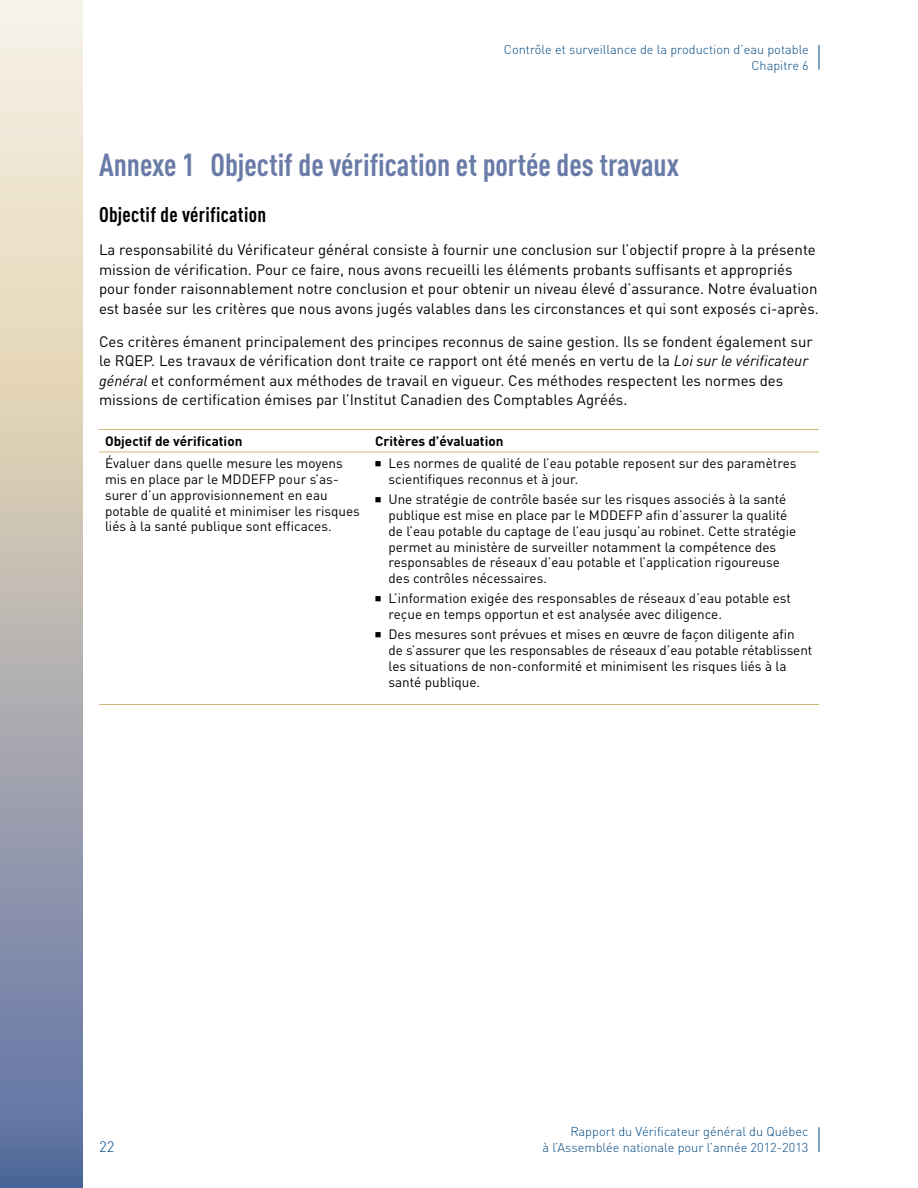
<style>
.page{position:relative;width:918px;height:1188px;background:#fff}
.page>*{position:absolute;margin:0;border:0;box-sizing:border-box;transform-origin:0 0}
.t1{font:700 condensed 31.5px "DIN Offc";color:#697ba7}
.t2{font:700 condensed 21px "DIN Offc";letter-spacing:.015em;color:#000}
.t3{font:15px/19.5px "DIN Offc";color:#000}
.t4{font:300 15px "DIN Offc";color:#004983}
.t5{font:13.5px/15.8px "DIN Offc";color:#000}
.t6{font:700 13.5px "DIN Offc";color:#000}
.t7{font:300 12.75px/15.8px "DIN Offc";color:#004983;text-align:right}
.s1{font-style:italic}
</style>
<div class="page">
<svg style="left:0;top:0;width:82px;height:1188px;background:#b8b7b8"></svg>
<svg style="left:819px;top:1127px;width:1px;height:25px"></svg>
<svg style="left:819px;top:45px;width:1px;height:25px"></svg>
<hr style="left:99px;top:704px;width:270px;height:1px;background:#cfb67b">
<hr style="left:369px;top:704px;width:450px;height:1px;background:#cfb67b">
<hr style="left:99px;top:429px;width:270px;height:1px;background:#cfb67b">
<hr style="left:369px;top:429px;width:450px;height:1px;background:#cfb67b">
<hr style="left:99px;top:452px;width:270px;height:1px;background:#cfb67b">
<hr style="left:369px;top:452px;width:450px;height:1px;background:#cfb67b">
<p class="t7" style="left:504px;top:41px;width:307px">Contrôle et surveillance de la production d’eau potable<br>Chapitre 6</p>
<h1 class="t1" style="left:99px;top:145px;width:582px">Annexe 1 Objectif de vérification et portée des travaux</h1>
<h2 class="t2" style="left:99px;top:202px;width:169px">Objectif de vérification</h2>
<p class="t3" style="left:99px;top:240px;width:721px">La responsabilité du Vérificateur général consiste à fournir une conclusion sur l’objectif propre à la présente mission de vérification. Pour ce faire, nous avons recueilli les éléments probants suffisants et appropriés pour fonder raisonnablement notre conclusion et pour obtenir un niveau élevé d’assurance. Notre évaluation est basée sur les critères que nous avons jugés valables dans les circonstances et qui sont exposés ci-après.</p>
<p class="t3" style="left:99px;top:331px;width:715px">Ces critères émanent principalement des principes reconnus de saine gestion. Ils se fondent également sur le RQEP. Les travaux de vérification dont traite ce rapport ont été menés en vertu de la <span class="s1">Loi sur le vérificateur général</span> et conformément aux méthodes de travail en vigueur. Ces méthodes respectent les normes des missions de certification émises par l’Institut Canadien des Comptables Agréés.</p>
<p class="t6" style="left:105px;top:432px;width:139px">Objectif de vérification</p>
<p class="t6" style="left:375px;top:432px;width:130px">Critères d’évaluation</p>
<p class="t5" style="left:105px;top:455px;width:257px">Évaluer dans quelle mesure les moyens mis en place par le MDDEFP pour s’as&shy;surer d’un approvisionnement en eau potable de qualité et minimiser les risques liés à la santé publique sont efficaces.</p>
<p class="t5" style="left:388px;top:455px;width:410px">Les normes de qualité de l’eau potable reposent sur des paramètres scientifiques reconnus et à jour.</p>
<p class="t5" style="left:388px;top:491px;width:409px">Une stratégie de contrôle basée sur les risques associés à la santé publique est mise en place par le MDDEFP afin d’assurer la qualité de l’eau potable du captage de l’eau jusqu’au robinet. Cette stratégie permet au ministère de surveiller notamment la compétence des responsables de réseaux d’eau potable et l’application rigoureuse des contrôles nécessaires.</p>
<p class="t5" style="left:388px;top:590px;width:404px">L’information exigée des responsables de réseaux d’eau potable est reçue en temps opportun et est analysée avec diligence.</p>
<p class="t5" style="left:388px;top:626px;width:425px">Des mesures sont prévues et mises en œuvre de façon diligente afin de s’assurer que les responsables de réseaux d’eau potable rétablissent les situations de non-conformité et minimisent les risques liés à la santé publique.</p>
<p class="t4" style="left:99px;top:1137px;width:17px">22</p>
<p class="t7" style="left:542px;top:1124px;width:268px">Rapport du Vérificateur général du Québec<br>à l’Assemblée nationale pour l’année 2012-2013</p>
</div>
